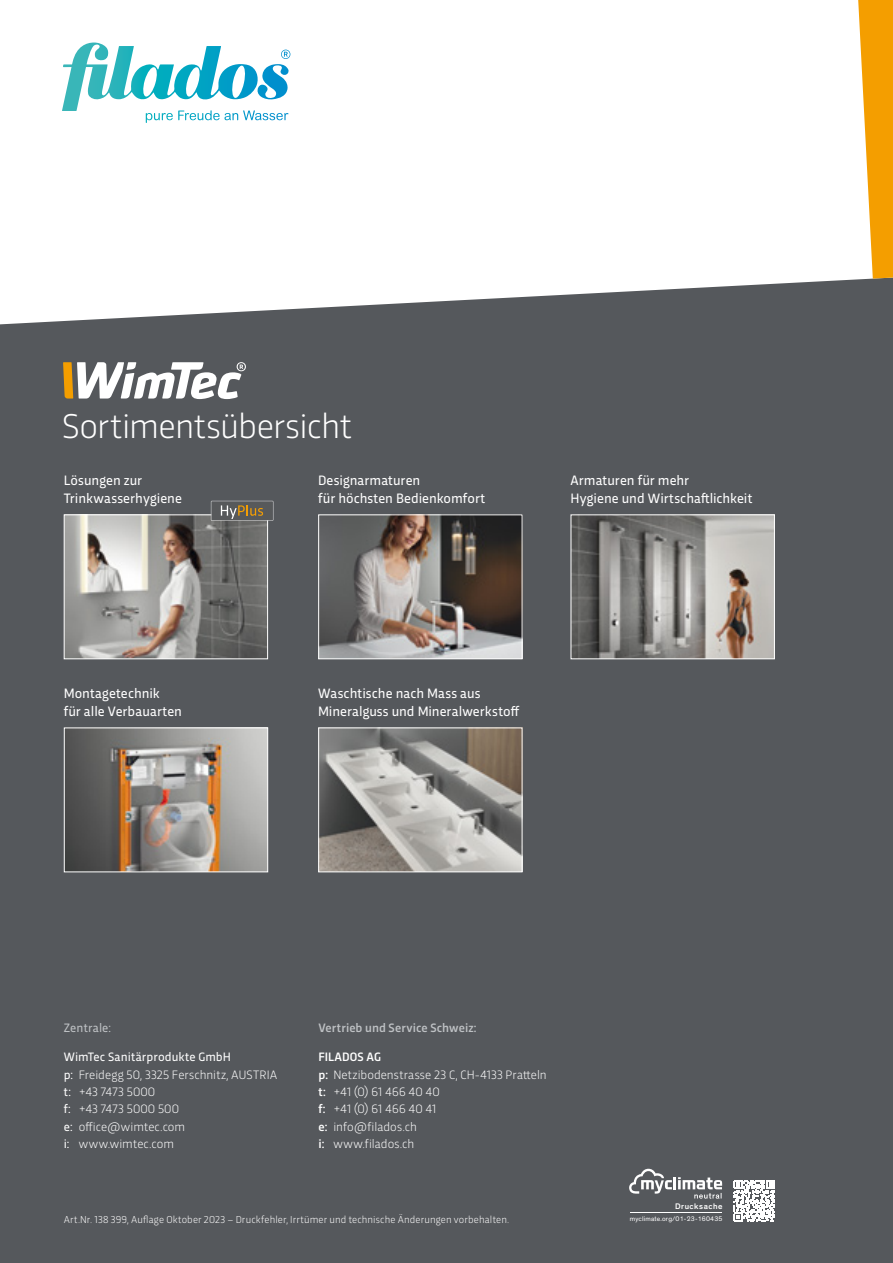
<style>
.page{position:relative;width:893px;height:1263px;background:#55585c}
.page>*{position:absolute;margin:0;border:0;box-sizing:border-box;transform-origin:0 0}
.t1{font:300 36px "Trasandina";letter-spacing:-.015em;color:#fff}
.t2{font:14.25px/18px "Trasandina";letter-spacing:.005em;color:#fff}
.t3{font:300 12.75px/17.2px "Trasandina";letter-spacing:.01em;color:#fff}
.t4{font:500 12.75px "Trasandina";letter-spacing:.005em;color:#bec1c4}
.t5{font:12.75px "Trasandina";letter-spacing:.015em;color:#bec1c4}
.t6{font:300 10.5px "Trasandina";letter-spacing:.015em;color:#fff}
.t7{font:500 8.25px "f 265 c 4+Theinhardt";letter-spacing:.06em;color:#fff}
.t8{font:6.75px "aa 8 acc+Theinhardt";letter-spacing:.025em;color:#fff}
.s1{font-weight:400}
.s2{font-weight:500}
</style>
<div class="page">
<svg style="left:0;top:0;width:864px;height:324px;background:#f1f2f2"></svg>
<svg style="left:858px;top:0;width:35px;height:279px;background:#f6b236"></svg>
<img style="left:66px;top:729px;width:200px;height:141px">
<div style="left:64px;top:727px;width:204px;height:145px;border:1px solid #fff"></div>
<img style="left:320px;top:729px;width:200px;height:141px">
<div style="left:318px;top:727px;width:204px;height:145px;border:1px solid #fff"></div>
<img style="left:573px;top:516px;width:200px;height:141px">
<div style="left:571px;top:514px;width:204px;height:145px;border:1px solid #fff"></div>
<img style="left:66px;top:516px;width:200px;height:141px">
<div style="left:64px;top:514px;width:204px;height:145px;border:1px solid #fff"></div>
<svg style="left:211px;top:501px;width:62px;height:20px"></svg>
<img style="left:320px;top:516px;width:200px;height:141px">
<div style="left:318px;top:514px;width:204px;height:145px;border:1px solid #fff"></div>
<svg style="left:63px;top:362px;width:183px;height:37px"></svg>
<svg style="left:62px;top:43px;width:226px;height:80px;background:#aadfe8"></svg>
<svg style="left:734px;top:1180px;width:41px;height:41px"></svg>
<hr style="left:630px;top:1212px;width:92px;height:1px;background:#fff">
<svg style="left:629px;top:1169px;width:93px;height:29px"></svg>
<h1 class="t1" style="left:62px;top:400px;width:291px">Sortimentsübersicht</h1>
<p class="t2" style="left:64px;top:470px;width:120px">Lösungen zur<br>Trinkwasserhygiene</p>
<p class="t2" style="left:318px;top:470px;width:169px">Designarmaturen<br>für höchsten Bedienkomfort</p>
<p class="t2" style="left:570px;top:470px;width:183px">Armaturen für mehr<br>Hygiene und Wirtschaftlichkeit</p>
<p class="t2" style="left:64px;top:683px;width:120px">Montagetechnik<br>für alle Verbauarten</p>
<p class="t2" style="left:318px;top:683px;width:203px">Waschtische nach Mass aus<br>Mineralguss und Mineralwerkstoff</p>
<p class="t5" style="left:64px;top:1018px;width:49px">Zentrale:</p>
<p class="t3" style="left:64px;top:1048px;width:215px"><span class="s1">WimTec Sanitärprodukte GmbH<br>p:</span> Freidegg 50, 3325 Ferschnitz, AUSTRIA <span class="s1">t:</span> +43 7473 5000<br><span class="s1">f:</span> +43 7473 5000 500<br><span class="s1">e:</span> office@wimtec.com<br><span class="s1">i:</span> www.wimtec.com</p>
<p class="t4" style="left:318px;top:1018px;width:160px">Vertrieb und Service Schweiz:</p>
<p class="t3" style="left:318px;top:1048px;width:230px"><span class="s2">FILADOS AG<br>p:</span> Netzibodenstrasse 23 C, CH-4133 Pratteln <span class="s2">t:</span> +41 (0) 61 466 40 40<br><span class="s2">f:</span> +41 (0) 61 466 40 41<br><span class="s2">e:</span> info@filados.ch<br><span class="s2">i:</span> www.filados.ch</p>
<p class="t6" style="left:64px;top:1212px;width:447px">Art.Nr. 138 399, Auflage Oktober 2023 – Druckfehler, Irrtümer und technische Änderungen vorbehalten.</p>
<p class="t7" style="left:675px;top:1201px;width:49px">Drucksache</p>
<p class="t8" style="left:630px;top:1216px;width:94px">myclimate.org/01-23-160435</p>
</div>
